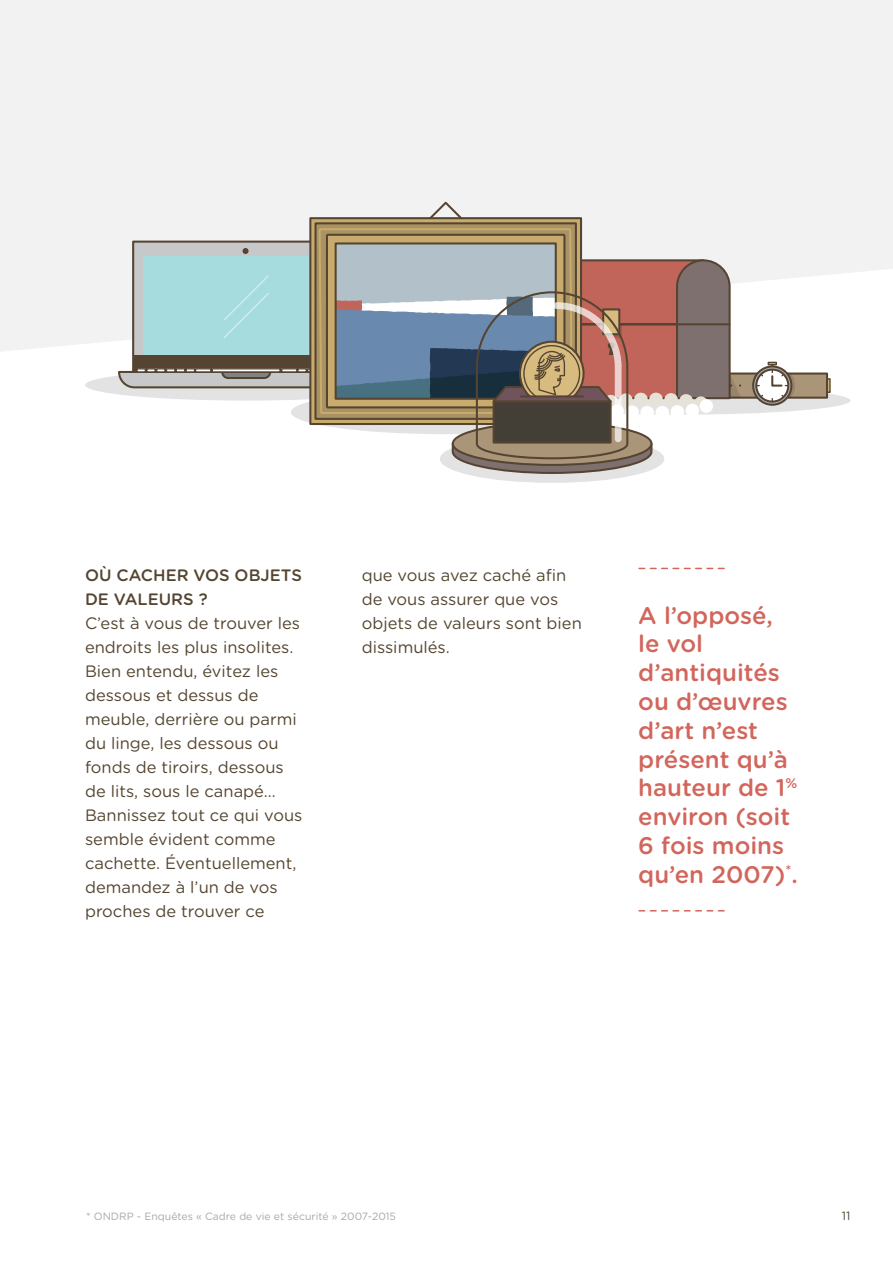
<style>
.page{position:relative;width:893px;height:1263px;background:#fff}
.page>*{position:absolute;margin:0;border:0;box-sizing:border-box;transform-origin:0 0}
.t1{font:500 24px/28.8px "Gotham Rounded";color:#d2665c}
.t2{font:16.5px/24px "Gotham Rounded";color:#544530}
.t3{font:500 16.5px/24px "Gotham Rounded";color:#544530}
.t4{font:12px "Gotham Rounded";color:#544530}
.t5{font:10.5px "Gotham Rounded";color:#a6a8ab}
</style>
<div class="page">
<div style="left:0;top:0;width:893px;height:351px;background:#f2f2f2"></div>
<svg style="left:639px;top:568px;width:85px;height:1px"></svg>
<svg style="left:639px;top:910px;width:85px;height:1px"></svg>
<div style="left:85px;top:369px;width:321px;height:32px;background:#e3e3e4;border-radius:50%"></div>
<div style="left:504px;top:386px;width:346px;height:29px;background:#e3e3e4;border-radius:50%"></div>
<div style="left:822px;top:378px;width:9px;height:15px;background:#ceb279;border:1px solid #544431"></div>
<div style="left:781px;top:374px;width:46px;height:24px;background:#ab9579"></div>
<div style="left:780px;top:372px;width:48px;height:27px;border:2px solid #544431"></div>
<div style="left:721px;top:374px;width:40px;height:24px;background:#ab9579"></div>
<div style="left:720px;top:372px;width:42px;height:27px;border:2px solid #544431"></div>
<svg style="left:753px;top:366px;width:38px;height:39px"></svg>
<div style="left:752px;top:365px;width:40px;height:41px;border:2px solid #544431;border-radius:50%"></div>
<div style="left:755px;top:369px;width:34px;height:34px;border:2px solid #544431;border-radius:50%"></div>
<svg style="left:756px;top:362px;width:39px;height:40px"></svg>
<svg style="left:117px;top:201px;width:624px;height:282px"></svg>
<p class="t3" style="left:85px;top:562px;width:218px">OÙ CACHER VOS OBJETS<br>DE VALEURS ?</p>
<p class="t2" style="left:85px;top:610px;width:219px">C’est à vous de trouver les endroits les plus insolites.<br>Bien entendu, évitez les dessous et dessus de meuble, derrière ou parmi du linge, les dessous ou fonds de tiroirs, dessous de lits, sous le canapé…<br>Bannissez tout ce qui vous semble évident comme cachette. Éventuellement, demandez à l’un de vos proches de trouver ce</p>
<p class="t2" style="left:362px;top:562px;width:222px">que vous avez caché afin de vous assurer que vos objets de valeurs sont bien dissimulés.</p>
<h1 class="t1" style="left:638px;top:600px;width:161px">A l’opposé, le vol d’antiquités ou d’œuvres d’art n’est présent qu’à hauteur de 1<sup>% </sup>environ (soit<br>6 fois moins qu’en 2007)<sup>*</sup>.</h1>
<p class="t5" style="left:86px;top:1209px;width:311px">* ONDRP - Enquêtes « Cadre de vie et sécurité » 2007-2015</p>
<p class="t4" style="left:842px;top:1208px;width:10px">11</p>
</div>
